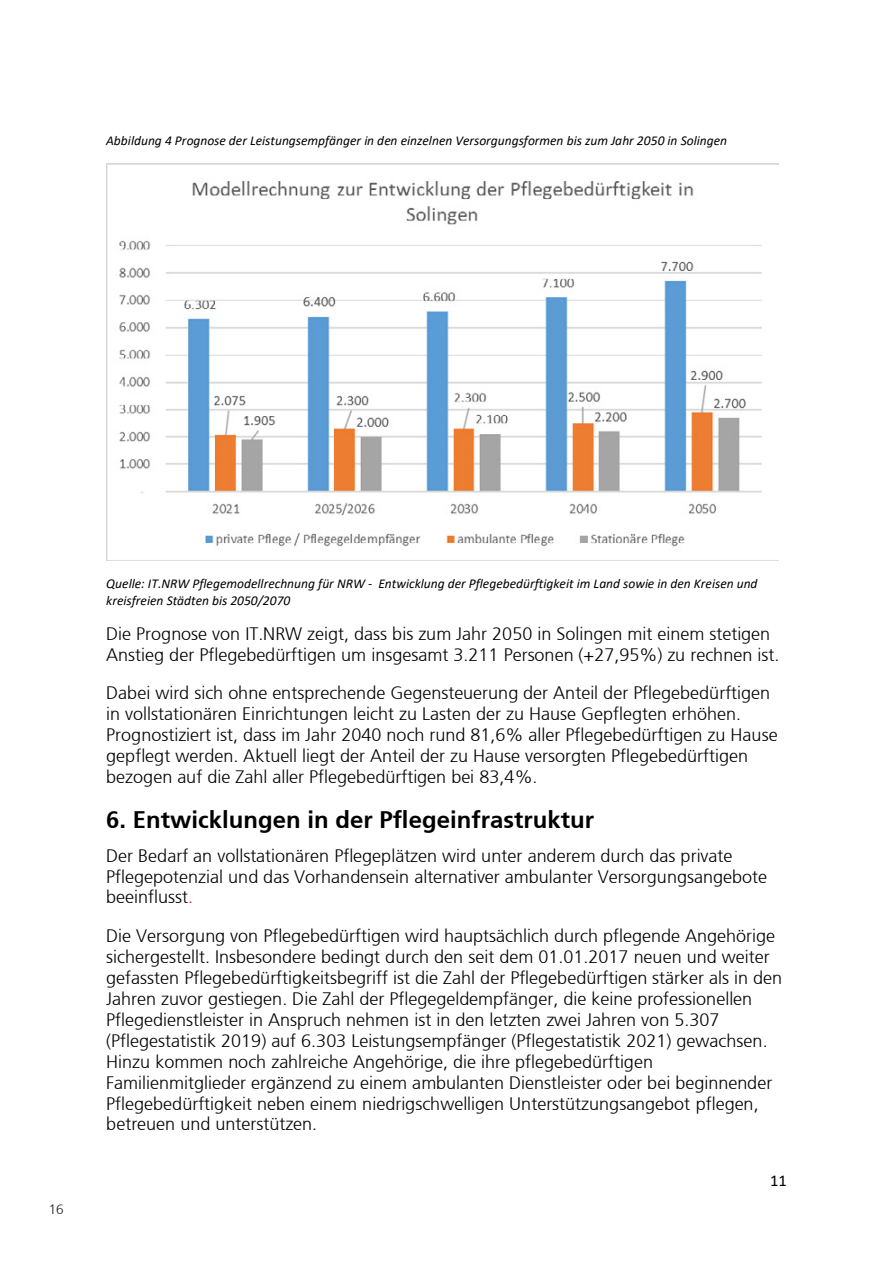
<style>
.page{position:relative;width:893px;height:1263px;background:#fff}
.page>*{position:absolute;margin:0;border:0;box-sizing:border-box;transform-origin:0 0}
.t1{font:700 24px "Frutiger";color:#000}
.t2{font:300 18px/20.9px "Frutiger";color:#000}
.t3{font:16.5px "Calibri";color:#000}
.t4{font:italic 13.5px/16.5px "Calibri";color:#000}
.t5{font:300 13.5px "Frutiger";color:#1d1d1b}
.s1{color:#f00}
</style>
<div class="page">
<img style="left:106px;top:163px;width:672px;height:398px">
<p class="t4" style="left:106px;top:131px;width:622px">Abbildung 4 Prognose der Leistungsempfänger in den einzelnen Versorgungsformen bis zum Jahr 2050 in Solingen</p>
<p class="t5" style="left:49px;top:1201px;width:17px">16</p>
<p class="t4" style="left:106px;top:575px;width:653px">Quelle: IT.NRW Pflegemodellrechnung für NRW - Entwicklung der Pflegebedürftigkeit im Land sowie in den Kreisen und kreisfreien Städten bis 2050/2070</p>
<p class="t2" style="left:106px;top:623px;width:675px">Die Prognose von IT.NRW zeigt, dass bis zum Jahr 2050 in Solingen mit einem stetigen<br>Anstieg der Pflegebedürftigen um insgesamt 3.211 Personen (+27,95%) zu rechnen ist.</p>
<p class="t2" style="left:106px;top:683px;width:673px">Dabei wird sich ohne entsprechende Gegensteuerung der Anteil der Pflegebedürftigen in vollstationären Einrichtungen leicht zu Lasten der zu Hause Gepflegten erhöhen.<br>Prognostiziert ist, dass im Jahr 2040 noch rund 81,6% aller Pflegebedürftigen zu Hause gepflegt werden. Aktuell liegt der Anteil der zu Hause versorgten Pflegebedürftigen bezogen auf die Zahl aller Pflegebedürftigen bei 83,4%.</p>
<p class="t1" style="left:106px;top:805px;width:489px">6. Entwicklungen in der Pflegeinfrastruktur</p>
<p class="t2" style="left:106px;top:845px;width:662px">Der Bedarf an vollstationären Pflegeplätzen wird unter anderem durch das private<br>Pflegepotenzial und das Vorhandensein alternativer ambulanter Versorgungsangebote beeinflusst<span class="s1">.</span></p>
<p class="t2" style="left:106px;top:926px;width:678px">Die Versorgung von Pflegebedürftigen wird hauptsächlich durch pflegende Angehörige sichergestellt. Insbesondere bedingt durch den seit dem 01.01.2017 neuen und weiter gefassten Pflegebedürftigkeitsbegriff ist die Zahl der Pflegebedürftigen stärker als in den Jahren zuvor gestiegen. Die Zahl der Pflegegeldempfänger, die keine professionellen Pflegedienstleister in Anspruch nehmen ist in den letzten zwei Jahren von 5.307 (Pflegestatistik 2019) auf 6.303 Leistungsempfänger (Pflegestatistik 2021) gewachsen.<br>Hinzu kommen noch zahlreiche Angehörige, die ihre pflegebedürftigen Familienmitglieder ergänzend zu einem ambulanten Dienstleister oder bei beginnender Pflegebedürftigkeit neben einem niedrigschwelligen Unterstützungsangebot pflegen, betreuen und unterstützen.</p>
<p class="t3" style="left:770px;top:1169px;width:18px">11</p>
</div>
